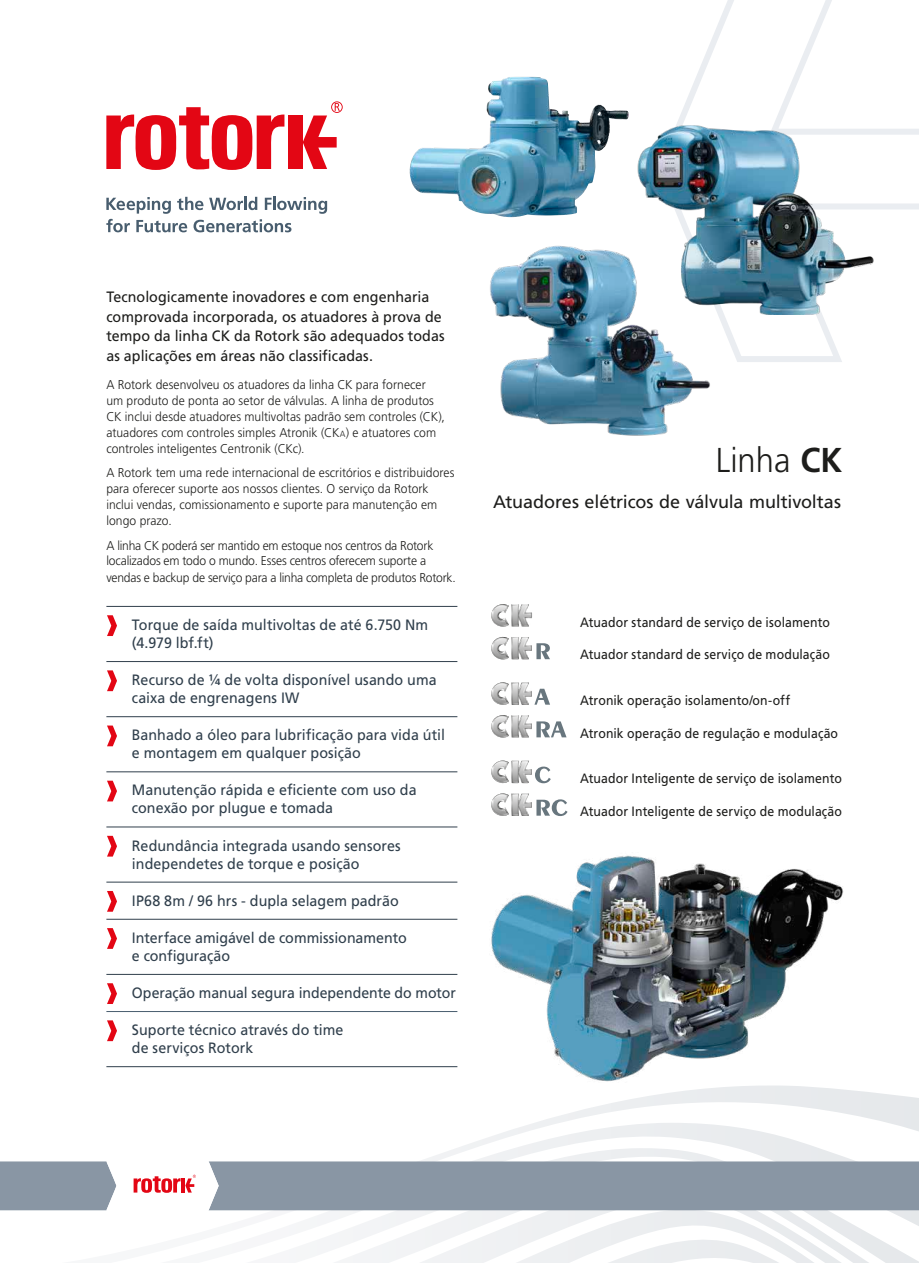
<style>
.page{position:relative;width:919px;height:1263px;background:#fff}
.page>*{position:absolute;margin:0;border:0;box-sizing:border-box;transform-origin:0 0}
.t1{font:300 34.5px "Frutiger LT Std";color:#1d1d1b;scale:.95 1}
.t2{font:18px "Frutiger LT Std";letter-spacing:-.005em;color:#1d1d1b}
.t3{font:15px/18px "Frutiger LT Std";color:#303f4c;scale:.95 1}
.t4{font:15px/19.5px "Frutiger LT Std";letter-spacing:.005em;color:#1d1d1b;scale:.95 1}
.t5{font:15px "Frutiger LT Std";color:#303f4c;scale:.94 1}
.t6{font:13.5px "Frutiger LT Std";letter-spacing:.005em;color:#1d1d1b;scale:.91 1}
.t7{font:300 12.75px/15.9px "Frutiger LT Std";color:#1d1d1b;scale:.95 1}
.s1{font-style:inherit}
.s2{font-size:8.85px}
.s3{font-weight:700}
</style>
<div class="page">
<svg style="left:52px;top:1123px;width:866px;height:140px"></svg>
<svg style="left:0;top:1161px;width:918px;height:49px;background:#969fab"></svg>
<svg style="left:682px;top:0;width:236px;height:362px"></svg>
<svg style="left:106px;top:197px;width:221px;height:35px"></svg>
<div style="left:288px;top:116px;width:14px;height:53px;background:#e30614"></div>
<svg style="left:106px;top:107px;width:178px;height:63px"></svg>
<svg style="left:303px;top:101px;width:39px;height:68px"></svg>
<img style="left:491px;top:855px;width:352px;height:240px">
<img style="left:637px;top:112px;width:236px;height:203px">
<hr style="left:106px;top:606px;width:351px;height:1px;background:#303f4c">
<hr style="left:106px;top:661px;width:351px;height:1px;background:#303f4c">
<hr style="left:106px;top:716px;width:351px;height:1px;background:#303f4c">
<hr style="left:106px;top:771px;width:351px;height:1px;background:#303f4c">
<hr style="left:106px;top:827px;width:351px;height:1px;background:#303f4c">
<hr style="left:106px;top:882px;width:351px;height:1px;background:#303f4c">
<hr style="left:106px;top:919px;width:351px;height:1px;background:#303f4c">
<hr style="left:106px;top:974px;width:351px;height:1px;background:#303f4c">
<hr style="left:106px;top:1011px;width:351px;height:1px;background:#485d6e">
<hr style="left:106px;top:1066px;width:351px;height:1px;background:#303f4c">
<svg style="left:107px;top:615px;width:10px;height:21px"></svg>
<svg style="left:107px;top:670px;width:10px;height:21px"></svg>
<svg style="left:107px;top:725px;width:10px;height:21px"></svg>
<svg style="left:107px;top:781px;width:10px;height:20px"></svg>
<svg style="left:107px;top:836px;width:10px;height:20px"></svg>
<svg style="left:107px;top:891px;width:10px;height:21px"></svg>
<svg style="left:107px;top:928px;width:10px;height:21px"></svg>
<svg style="left:107px;top:983px;width:10px;height:21px"></svg>
<svg style="left:107px;top:1020px;width:10px;height:21px"></svg>
<img style="left:490px;top:246px;width:227px;height:189px">
<img style="left:409px;top:77px;width:220px;height:140px">
<svg style="left:491px;top:604px;width:41px;height:23px"></svg>
<svg style="left:491px;top:682px;width:59px;height:23px"></svg>
<svg style="left:491px;top:715px;width:75px;height:23px"></svg>
<svg style="left:491px;top:637px;width:59px;height:22px"></svg>
<svg style="left:491px;top:760px;width:59px;height:23px"></svg>
<svg style="left:491px;top:793px;width:76px;height:23px"></svg>
<p class="t4" style="left:106px;top:287px;width:357px">Tecnologicamente inovadores e com engenharia comprovada incorporada, os atuadores à prova de tempo da linha CK da Rotork são adequados todas as aplicações em áreas não classificadas.</p>
<p class="t7" style="left:106px;top:377px;width:358px">A Rotork desenvolveu os atuadores da linha CK para fornecer um produto de ponta ao setor de válvulas. A linha de produtos CK inclui desde atuadores multivoltas padrão sem controles (CK), atuadores com controles simples Atronik (<span class="s1">CK</span><span class="s2">a</span>) e atuatores com controles inteligentes Centronik (CKc).</p>
<p class="t7" style="left:106px;top:465px;width:368px">A Rotork tem uma rede internacional de escritórios e distribuidores para oferecer suporte aos nossos clientes. O serviço da Rotork inclui vendas, comissionamento e suporte para manutenção em longo prazo.</p>
<p class="t7" style="left:106px;top:537px;width:369px">A linha CK poderá ser mantido em estoque nos centros da Rotork localizados em todo o mundo. Esses centros oferecem suporte a vendas e backup de serviço para a linha completa de produtos Rotork.</p>
<p class="t3" style="left:132px;top:616px;width:313px">Torque de saída multivoltas de até 6.750 Nm (4.979 lbf.ft)</p>
<p class="t3" style="left:132px;top:671px;width:322px">Recurso de ¼ de volta disponível usando uma caixa de engrenagens IW</p>
<p class="t3" style="left:132px;top:726px;width:331px">Banhado a óleo para lubrificação para vida útil e montagem em qualquer posição</p>
<p class="t3" style="left:132px;top:781px;width:301px">Manutenção rápida e eficiente com uso da conexão por plugue e tomada</p>
<p class="t3" style="left:132px;top:836px;width:284px">Redundância integrada usando sensores independetes de torque e posição</p>
<p class="t3" style="left:132px;top:891px;width:282px">IP68 8m / 96 hrs - dupla selagem padrão</p>
<p class="t3" style="left:132px;top:929px;width:291px">Interface amigável de commissionamento e configuração</p>
<p class="t5" style="left:132px;top:984px;width:346px">Operação manual segura independente do motor</p>
<p class="t3" style="left:132px;top:1021px;width:224px">Suporte técnico através do time de serviços Rotork</p>
<h1 class="t1" style="left:715px;top:441px;width:135px">Linha <span class="s3">CK</span></h1>
<h2 class="t2" style="left:493px;top:491px;width:349px">Atuadores elétricos de válvula multivoltas</h2>
<p class="t6" style="left:580px;top:614px;width:276px">Atuador standard de serviço de isolamento</p>
<p class="t6" style="left:580px;top:647px;width:276px">Atuador standard de serviço de modulação</p>
<p class="t6" style="left:580px;top:692px;width:232px">Atronik operação isolamento/on-off</p>
<p class="t6" style="left:580px;top:725px;width:285px">Atronik operação de regulação e modulação</p>
<p class="t6" style="left:580px;top:771px;width:289px">Atuador Inteligente de serviço de isolamento</p>
<p class="t6" style="left:580px;top:803px;width:289px">Atuador Inteligente de serviço de modulação</p>
</div>
